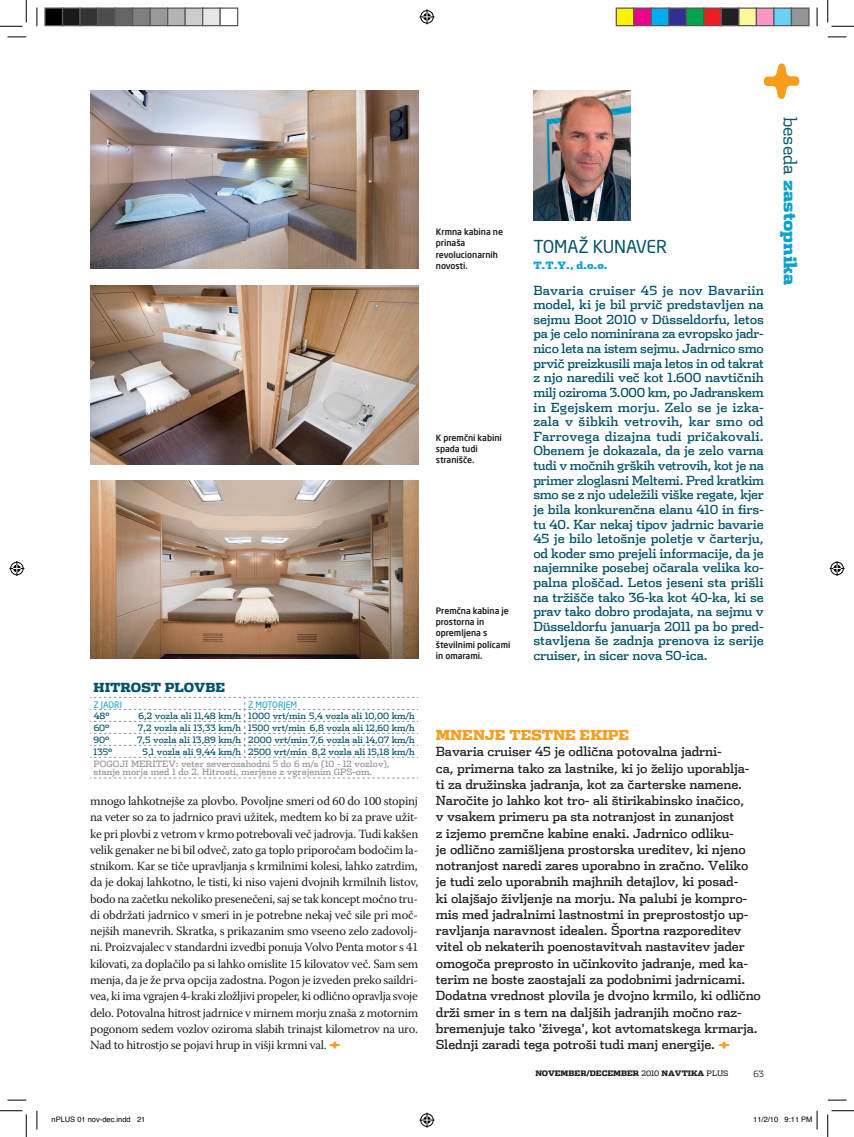
<style>
.page{position:relative;width:854px;height:1137px;background:#fff}
.page>*{position:absolute;margin:0;border:0;box-sizing:border-box;transform-origin:0 0}
.t1{font:900 17.5px "X Dispatch";letter-spacing:-.005em;color:#0aa1cc}
.t2{font:17.5px "Neo Sans";letter-spacing:-.01em;color:#02526b}
.t3{font:900 13.75px "X Dispatch";letter-spacing:-.01em;color:#f89c1c}
.t4{font:12.5px/16.2px "Warnock Pro";letter-spacing:-.02em;color:#231f20;text-align:justify}
.t5{font:12.5px/16.2px "X Dispatch";letter-spacing:-.015em;color:#231f20}
.t6{font:12.5px/14.6px "X Dispatch";letter-spacing:-.005em;color:#02526b;text-align:justify}
.t7{font:900 12.5px "X Dispatch";letter-spacing:-.005em;color:#02526b}
.t8{font:900 10px "X Dispatch";color:#0aa1cc}
.t9{font:8.75px "X Dispatch";letter-spacing:-.005em;color:#02526b}
.t10{font:500 8.75px/11.2px "Neo Sans";letter-spacing:-.005em;color:#231f20}
.t11{font:8.75px/8.8px "X Dispatch";letter-spacing:-.005em;color:#939598}
.t12{font:8.75px "Neo Sans";color:#0aa1cc}
.t13{font:300 8.75px "X Dispatch";color:#231f20}
.t14{font:7.5px "Helvetica";color:#000}
.t15{font:900 7.5px "X Dispatch";letter-spacing:-.01em;color:#231f20}
.s1{font-family:"X Aspirin ITC";font-size:20px;color:#f89c1c}
.s2{font-weight:300;color:#02526b}
.s3{font-weight:400}
</style>
<div class="page">
<img style="left:90px;top:90px;width:328px;height:179px">
<img style="left:90px;top:285px;width:328px;height:179px">
<img style="left:90px;top:480px;width:328px;height:179px">
<img style="left:533px;top:90px;width:97px;height:130px">
<svg style="left:90px;top:697px;width:328px;height:61px"></svg>
<svg style="left:90px;top:778px;width:328px;height:1px"></svg>
<svg style="left:763px;top:63px;width:36px;height:36px"></svg>
<svg style="left:8px;top:36px;width:18px;height:2px"></svg>
<svg style="left:827px;top:36px;width:19px;height:2px"></svg>
<svg style="left:8px;top:1099px;width:18px;height:2px"></svg>
<svg style="left:827px;top:1099px;width:19px;height:2px"></svg>
<svg style="left:36px;top:8px;width:2px;height:18px"></svg>
<svg style="left:36px;top:1111px;width:2px;height:18px"></svg>
<svg style="left:816px;top:8px;width:1px;height:18px"></svg>
<svg style="left:0;top:0;width:27px;height:27px"></svg>
<svg style="left:0;top:1110px;width:27px;height:27px"></svg>
<svg style="left:827px;top:0;width:26px;height:27px"></svg>
<svg style="left:827px;top:1110px;width:26px;height:27px"></svg>
<svg style="left:419px;top:9px;width:15px;height:15px"></svg>
<svg style="left:419px;top:1112px;width:15px;height:15px"></svg>
<svg style="left:9px;top:561px;width:15px;height:15px"></svg>
<svg style="left:829px;top:561px;width:15px;height:15px"></svg>
<div style="left:45px;top:8px;width:18px;height:18px;background:#000"></div>
<div style="left:44px;top:8px;width:19px;height:18px;border:1px solid #595959"></div>
<div style="left:63px;top:8px;width:17px;height:18px;background:#1a1a1a"></div>
<div style="left:62px;top:8px;width:19px;height:18px;border:1px solid #595959"></div>
<div style="left:80px;top:8px;width:18px;height:18px;background:#333"></div>
<div style="left:79px;top:8px;width:19px;height:18px;border:1px solid #595959"></div>
<div style="left:98px;top:8px;width:17px;height:18px;background:#4d4d4d"></div>
<div style="left:97px;top:8px;width:19px;height:18px;border:1px solid #595959"></div>
<div style="left:115px;top:8px;width:18px;height:18px;background:#666"></div>
<div style="left:114px;top:8px;width:19px;height:18px;border:1px solid #595959"></div>
<div style="left:133px;top:8px;width:17px;height:18px;background:#808080"></div>
<div style="left:132px;top:8px;width:19px;height:18px;border:1px solid #595959"></div>
<div style="left:150px;top:8px;width:18px;height:18px;background:#999"></div>
<div style="left:149px;top:8px;width:19px;height:18px;border:1px solid #595959"></div>
<div style="left:168px;top:8px;width:17px;height:18px;background:#b3b3b3"></div>
<div style="left:167px;top:8px;width:19px;height:18px;border:1px solid #595959"></div>
<div style="left:185px;top:8px;width:18px;height:18px;background:#ccc"></div>
<div style="left:184px;top:8px;width:19px;height:18px;border:1px solid #595959"></div>
<div style="left:203px;top:8px;width:17px;height:18px;background:#e6e6e6"></div>
<div style="left:202px;top:8px;width:19px;height:18px;border:1px solid #595959"></div>
<div style="left:219px;top:8px;width:19px;height:18px;border:1px solid #595959"></div>
<div style="left:616px;top:8px;width:17px;height:18px;background:#fff101"></div>
<div style="left:615px;top:8px;width:19px;height:18px;border:1px solid #595959"></div>
<div style="left:633px;top:8px;width:18px;height:18px;background:#ed028c"></div>
<div style="left:633px;top:8px;width:18px;height:18px;border:1px solid #595959"></div>
<div style="left:651px;top:8px;width:17px;height:18px;background:#00aeef"></div>
<div style="left:650px;top:8px;width:19px;height:18px;border:1px solid #595959"></div>
<div style="left:668px;top:8px;width:18px;height:18px;background:#2e3092"></div>
<div style="left:668px;top:8px;width:18px;height:18px;border:1px solid #595959"></div>
<div style="left:686px;top:8px;width:17px;height:18px;background:#00a54f"></div>
<div style="left:685px;top:8px;width:19px;height:18px;border:1px solid #595959"></div>
<div style="left:703px;top:8px;width:18px;height:18px;background:#ee1d23"></div>
<div style="left:703px;top:8px;width:18px;height:18px;border:1px solid #595959"></div>
<div style="left:721px;top:8px;width:17px;height:18px;background:#231f20"></div>
<div style="left:720px;top:8px;width:19px;height:18px;border:1px solid #595959"></div>
<div style="left:738px;top:8px;width:18px;height:18px;background:#fff79a"></div>
<div style="left:738px;top:8px;width:18px;height:18px;border:1px solid #595959"></div>
<div style="left:756px;top:8px;width:17px;height:18px;background:#f499c2"></div>
<div style="left:755px;top:8px;width:19px;height:18px;border:1px solid #595959"></div>
<div style="left:773px;top:8px;width:18px;height:18px;background:#6bcff6"></div>
<div style="left:773px;top:8px;width:18px;height:18px;border:1px solid #595959"></div>
<div style="left:791px;top:8px;width:17px;height:18px;background:#939598"></div>
<div style="left:790px;top:8px;width:19px;height:18px;border:1px solid #595959"></div>
<svg style="left:816px;top:1111px;width:1px;height:18px"></svg>
<p class="t7" style="left:94px;top:678px;width:123px">HITROST PLOVBE</p>
<p class="t12" style="left:94px;top:699px;width:30px">Z JADRI</p>
<p class="t12" style="left:248px;top:699px;width:44px">Z MOTORJEM</p>
<p class="t9" style="left:94px;top:710px;width:17px">48°</p>
<p class="t9" style="left:139px;top:710px;width:277px">6,2 vozla ali 11,48 km/h 1000 vrt/min 5,4 vozla ali 10,00 km/h</p>
<p class="t9" style="left:94px;top:721px;width:17px">60°</p>
<p class="t9" style="left:138px;top:721px;width:278px">7,2 vozla ali 13,33 km/h 1500 vrt/min 6,8 vozla ali 12,60 km/h</p>
<p class="t9" style="left:94px;top:733px;width:17px">90°</p>
<p class="t9" style="left:137px;top:733px;width:279px">7,5 vozla ali 13,89 km/h 2000 vrt/min 7,6 vozla ali 14,07 km/h</p>
<p class="t9" style="left:94px;top:745px;width:20px">135°</p>
<p class="t9" style="left:142px;top:745px;width:273px">5,1 vozla ali 9,44 km/h 2500 vrt/min 8,2 vozla ali 15,18 km/h</p>
<p class="t11" style="left:94px;top:758px;width:297px">POGOJI MERITEV: veter severozahodni 5 do 6 m/s (10 - 12 vozlov), stanje morja med 1 do 2. Hitrosti, merjene z vgrajenim GPS-om.</p>
<p class="t4" style="left:90px;top:793px;width:330px">mnogo lahkotnejše za plovbo. Povoljne smeri od 60 do 100 stopinj na veter so za to jadrnico pravi užitek, medtem ko bi za prave užit&shy;ke pri plovbi z vetrom v krmo potrebovali več jadrovja. Tudi kakšen velik genaker ne bi bil odveč, zato ga toplo priporočam bodočim la&shy;stnikom. Kar se tiče upravljanja s krmilnimi kolesi, lahko zatrdim, da je dokaj lahkotno, le tisti, ki niso vajeni dvojnih krmilnih listov, bodo na začetku nekoliko presenečeni, saj se tak koncept močno tru&shy;di obdržati jadrnico v smeri in je potrebne nekaj več sile pri moč&shy;nejših manevrih. Skratka, s prikazanim smo vseeno zelo zadovolj&shy;ni. Proizvajalec v standardni izvedbi ponuja Volvo Penta motor s 41 kilovati, za doplačilo pa si lahko omislite 15 kilovatov več. Sam sem menja, da je že prva opcija zadostna. Pogon je izveden preko saildri&shy;vea, ki ima vgrajen 4-kraki zložljivi propeler, ki odlično opravlja svoje delo. Potovalna hitrost jadrnice v mirnem morju znaša z motornim pogonom sedem vozlov oziroma slabih trinajst kilometrov na uro.<br>Nad to hitrostjo se pojavi hrup in višji krmni val. <span class="s1">+</span></p>
<p class="t10" style="left:436px;top:226px;width:69px">Krmna kabina ne prinaša revolucionarnih novosti.</p>
<p class="t10" style="left:436px;top:431px;width:67px">K premčni kabini spada tudi stranišče.</p>
<p class="t10" style="left:436px;top:605px;width:76px">Premčna kabina je prostorna in opremljena s številnimi policami in omarami.</p>
<h1 class="t2" style="left:533px;top:235px;width:135px">TOMAŽ KUNAVER</h1>
<p class="t8" style="left:533px;top:258px;width:76px">T.T.Y., D.O.O.</p>
<p class="t6" style="left:533px;top:282px;width:232px">Bavaria cruiser 45 je nov Bavariin model, ki je bil prvič predstavljen na sejmu Boot 2010 v Düsseldorfu, letos pa je celo nominirana za evropsko jadr&shy;nico leta na istem sejmu. Jadrnico smo prvič preizkusili maja letos in od takrat z njo naredili več kot 1.600 navtičnih milj oziroma 3.000 km, po Jadranskem in Egejskem morju. Zelo se je izka&shy;zala v šibkih vetrovih, kar smo od Farrovega dizajna tudi pričakovali.<br>Obenem je dokazala, da je zelo varna tudi v močnih grških vetrovih, kot je na primer zloglasni Meltemi. Pred kratkim smo se z njo udeležili viške regate, kjer je bila konkurenčna elanu 410 in firs&shy;tu 40. Kar nekaj tipov jadrnic bavarie 45 je bilo letošnje poletje v čarterju, od koder smo prejeli informacije, da je najemnike posebej očarala velika ko&shy;palna ploščad. Letos jeseni sta prišli na tržišče tako 36-ka kot 40-ka, ki se prav tako dobro prodajata, na sejmu v Düsseldorfu januarja 2011 pa bo pred&shy;stavljena še zadnja prenova iz serije cruiser, in sicer nova 50-ica.</p>
<h1 class="t1" style="left:802px;top:117px;width:170px;rotate:90deg"><span class="s2">beseda</span> ZASTOPNIKA</h1>
<p class="t3" style="left:436px;top:725px;width:193px">MNENJE TESTNE EKIPE</p>
<p class="t5" style="left:436px;top:743px;width:326px">Bavaria cruiser 45 je odlična potovalna jadrni-<br>ca, primerna tako za lastnike, ki jo želijo uporablja&shy;ti za družinska jadranja, kot za čarterske namene.<br>Naročite jo lahko kot tro- ali štirikabinsko inačico,<br>v vsakem primeru pa sta notranjost in zunanjost<br>z izjemo premčne kabine enaki. Jadrnico odliku-<br>je odlično zamišljena prostorska ureditev, ki njeno notranjost naredi zares uporabno in zračno. Veliko je tudi zelo uporabnih majhnih detajlov, ki posad-<br>ki olajšajo življenje na morju. Na palubi je kompro&shy;mis med jadralnimi lastnostmi in preprostostjo up&shy;ravljanja naravnost idealen. Športna razporeditev vitel ob nekaterih poenostavitvah nastavitev jader omogoča preprosto in učinkovito jadranje, med ka&shy;terim ne boste zaostajali za podobnimi jadrnicami.<br>Dodatna vrednost plovila je dvojno krmilo, ki odlično drži smer in s tem na daljših jadranjih močno raz&shy;bremenjuje tako 'živega', kot avtomatskega krmarja.<br>Slednji zaradi tega potroši tudi manj energije. <span class="s1">+</span></p>
<p class="t15" style="left:535px;top:1068px;width:194px">NOVEMBER/DECEMBER <span class="s3">2010</span> NAVTIKA <span class="s3">PLUS</span></p>
<p class="t13" style="left:753px;top:1068px;width:12px">63</p>
<p class="t14" style="left:51px;top:1113px;width:95px">nPLUS 01 nov-dec.indd 21</p>
<p class="t14" style="left:753px;top:1113px;width:61px">11/2/10 9:11 PM</p>
</div>
